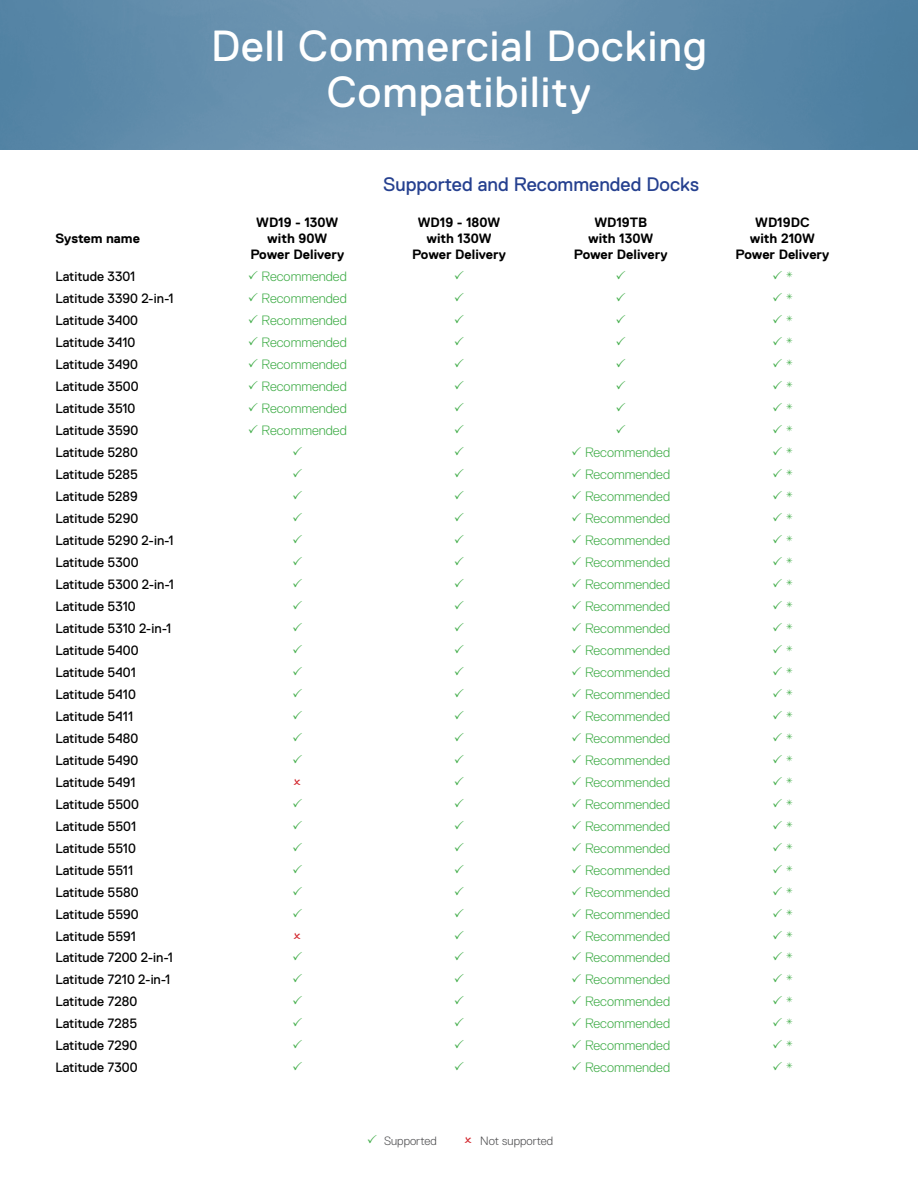
<style>
.page{position:relative;width:918px;height:1188px;background:#fff}
.page>*{position:absolute;margin:0;border:0;box-sizing:border-box;transform-origin:0 0}
.t1{font:43.5px/46.5px "Dell Replica";letter-spacing:.025em;color:#fff;text-align:center}
.t2{font:19.5px "Dell Replica";color:#25408f}
.t3{font:13.5px "Dell Replica";color:#000}
.t4{font:300 13.5px "Dell Replica";color:#41ad49}
.t5{font:700 13.5px/16.2px "Dell Replica";color:#000;text-align:center}
.t6{font:13.5px "Dell Replica";color:#41ad49}
.t7{font:300 12px "Dell Replica";color:#4d4d4f}
</style>
<div class="page">
<img style="left:0;top:0;width:918px;height:150px">
<h1 class="t1" style="left:211px;top:23px;width:497px">Dell Commercial Docking<br>Compatibility</h1>
<p class="t5" style="left:56px;top:230px;width:86px">System name</p>
<h2 class="t2" style="left:383px;top:173px;width:317px">Supported and Recommended Docks</h2>
<p class="t5" style="left:250px;top:214px;width:95px">WD19 - 130W with 90W<br>Power Delivery</p>
<p class="t5" style="left:412px;top:214px;width:95px">WD19 - 180W with 130W<br>Power Delivery</p>
<p class="t5" style="left:574px;top:214px;width:95px">WD19TB<br>with 130W<br>Power Delivery</p>
<p class="t5" style="left:735px;top:214px;width:95px">WD19DC<br>with 210W<br>Power Delivery</p>
<p class="t3" style="left:56px;top:269px;width:81px">Latitude 3301</p>
<p class="t4" style="left:262px;top:269px;width:87px">Recommended</p>
<p class="t6" style="left:785px;top:269px;width:9px">*</p>
<p class="t3" style="left:56px;top:291px;width:119px">Latitude 3390 2-in-1</p>
<p class="t4" style="left:262px;top:291px;width:87px">Recommended</p>
<p class="t6" style="left:785px;top:291px;width:9px">*</p>
<p class="t3" style="left:56px;top:313px;width:84px">Latitude 3400</p>
<p class="t4" style="left:262px;top:313px;width:87px">Recommended</p>
<p class="t6" style="left:785px;top:313px;width:9px">*</p>
<p class="t3" style="left:56px;top:335px;width:81px">Latitude 3410</p>
<p class="t4" style="left:262px;top:335px;width:87px">Recommended</p>
<p class="t6" style="left:785px;top:335px;width:9px">*</p>
<p class="t3" style="left:56px;top:357px;width:84px">Latitude 3490</p>
<p class="t4" style="left:262px;top:357px;width:87px">Recommended</p>
<p class="t6" style="left:785px;top:357px;width:9px">*</p>
<p class="t3" style="left:56px;top:379px;width:85px">Latitude 3500</p>
<p class="t4" style="left:262px;top:379px;width:87px">Recommended</p>
<p class="t6" style="left:785px;top:379px;width:9px">*</p>
<p class="t3" style="left:56px;top:401px;width:81px">Latitude 3510</p>
<p class="t4" style="left:262px;top:401px;width:87px">Recommended</p>
<p class="t6" style="left:785px;top:401px;width:9px">*</p>
<p class="t3" style="left:56px;top:423px;width:84px">Latitude 3590</p>
<p class="t4" style="left:262px;top:423px;width:87px">Recommended</p>
<p class="t6" style="left:785px;top:423px;width:9px">*</p>
<p class="t3" style="left:56px;top:445px;width:84px">Latitude 5280</p>
<p class="t4" style="left:585px;top:445px;width:87px">Recommended</p>
<p class="t6" style="left:785px;top:445px;width:9px">*</p>
<p class="t3" style="left:56px;top:467px;width:84px">Latitude 5285</p>
<p class="t4" style="left:585px;top:467px;width:87px">Recommended</p>
<p class="t6" style="left:785px;top:467px;width:9px">*</p>
<p class="t3" style="left:56px;top:489px;width:84px">Latitude 5289</p>
<p class="t4" style="left:585px;top:489px;width:87px">Recommended</p>
<p class="t6" style="left:785px;top:489px;width:9px">*</p>
<p class="t3" style="left:56px;top:511px;width:84px">Latitude 5290</p>
<p class="t4" style="left:585px;top:511px;width:87px">Recommended</p>
<p class="t6" style="left:785px;top:511px;width:9px">*</p>
<p class="t3" style="left:56px;top:533px;width:120px">Latitude 5290 2-in-1</p>
<p class="t4" style="left:585px;top:533px;width:87px">Recommended</p>
<p class="t6" style="left:785px;top:533px;width:9px">*</p>
<p class="t3" style="left:56px;top:555px;width:85px">Latitude 5300</p>
<p class="t4" style="left:585px;top:555px;width:87px">Recommended</p>
<p class="t6" style="left:785px;top:555px;width:9px">*</p>
<p class="t3" style="left:56px;top:577px;width:120px">Latitude 5300 2-in-1</p>
<p class="t4" style="left:585px;top:577px;width:87px">Recommended</p>
<p class="t6" style="left:785px;top:577px;width:9px">*</p>
<p class="t3" style="left:56px;top:599px;width:82px">Latitude 5310</p>
<p class="t4" style="left:585px;top:599px;width:87px">Recommended</p>
<p class="t6" style="left:785px;top:599px;width:9px">*</p>
<p class="t3" style="left:56px;top:621px;width:117px">Latitude 5310 2-in-1</p>
<p class="t4" style="left:585px;top:621px;width:87px">Recommended</p>
<p class="t6" style="left:785px;top:621px;width:9px">*</p>
<p class="t3" style="left:56px;top:643px;width:85px">Latitude 5400</p>
<p class="t4" style="left:585px;top:643px;width:87px">Recommended</p>
<p class="t6" style="left:785px;top:643px;width:9px">*</p>
<p class="t3" style="left:56px;top:665px;width:82px">Latitude 5401</p>
<p class="t4" style="left:585px;top:665px;width:87px">Recommended</p>
<p class="t6" style="left:785px;top:665px;width:9px">*</p>
<p class="t3" style="left:56px;top:687px;width:82px">Latitude 5410</p>
<p class="t4" style="left:585px;top:687px;width:87px">Recommended</p>
<p class="t6" style="left:785px;top:687px;width:9px">*</p>
<p class="t3" style="left:56px;top:709px;width:79px">Latitude 5411</p>
<p class="t4" style="left:585px;top:709px;width:87px">Recommended</p>
<p class="t6" style="left:785px;top:709px;width:9px">*</p>
<p class="t3" style="left:56px;top:731px;width:84px">Latitude 5480</p>
<p class="t4" style="left:585px;top:731px;width:87px">Recommended</p>
<p class="t6" style="left:785px;top:731px;width:9px">*</p>
<p class="t3" style="left:56px;top:753px;width:84px">Latitude 5490</p>
<p class="t4" style="left:585px;top:753px;width:87px">Recommended</p>
<p class="t6" style="left:785px;top:753px;width:9px">*</p>
<p class="t3" style="left:56px;top:775px;width:82px">Latitude 5491</p>
<p class="t4" style="left:585px;top:775px;width:87px">Recommended</p>
<p class="t6" style="left:785px;top:775px;width:9px">*</p>
<p class="t3" style="left:56px;top:796px;width:85px">Latitude 5500</p>
<p class="t4" style="left:585px;top:796px;width:87px">Recommended</p>
<p class="t6" style="left:785px;top:796px;width:9px">*</p>
<p class="t3" style="left:56px;top:818px;width:82px">Latitude 5501</p>
<p class="t4" style="left:585px;top:818px;width:87px">Recommended</p>
<p class="t6" style="left:785px;top:818px;width:9px">*</p>
<p class="t3" style="left:56px;top:840px;width:82px">Latitude 5510</p>
<p class="t4" style="left:585px;top:840px;width:87px">Recommended</p>
<p class="t6" style="left:785px;top:840px;width:9px">*</p>
<p class="t3" style="left:56px;top:862px;width:79px">Latitude 5511</p>
<p class="t4" style="left:585px;top:862px;width:87px">Recommended</p>
<p class="t6" style="left:785px;top:862px;width:9px">*</p>
<p class="t3" style="left:56px;top:884px;width:85px">Latitude 5580</p>
<p class="t4" style="left:585px;top:884px;width:87px">Recommended</p>
<p class="t6" style="left:785px;top:884px;width:9px">*</p>
<p class="t3" style="left:56px;top:906px;width:85px">Latitude 5590</p>
<p class="t4" style="left:585px;top:906px;width:87px">Recommended</p>
<p class="t6" style="left:785px;top:906px;width:9px">*</p>
<p class="t3" style="left:56px;top:928px;width:82px">Latitude 5591</p>
<p class="t4" style="left:585px;top:928px;width:87px">Recommended</p>
<p class="t6" style="left:785px;top:928px;width:9px">*</p>
<p class="t3" style="left:56px;top:950px;width:119px">Latitude 7200 2-in-1</p>
<p class="t4" style="left:585px;top:950px;width:87px">Recommended</p>
<p class="t6" style="left:785px;top:950px;width:9px">*</p>
<p class="t3" style="left:56px;top:972px;width:116px">Latitude 7210 2-in-1</p>
<p class="t4" style="left:585px;top:972px;width:87px">Recommended</p>
<p class="t6" style="left:785px;top:972px;width:9px">*</p>
<p class="t3" style="left:56px;top:994px;width:83px">Latitude 7280</p>
<p class="t4" style="left:585px;top:994px;width:87px">Recommended</p>
<p class="t6" style="left:785px;top:994px;width:9px">*</p>
<p class="t3" style="left:56px;top:1016px;width:83px">Latitude 7285</p>
<p class="t4" style="left:585px;top:1016px;width:87px">Recommended</p>
<p class="t6" style="left:785px;top:1016px;width:9px">*</p>
<p class="t3" style="left:56px;top:1038px;width:83px">Latitude 7290</p>
<p class="t4" style="left:585px;top:1038px;width:87px">Recommended</p>
<p class="t6" style="left:785px;top:1038px;width:9px">*</p>
<p class="t3" style="left:56px;top:1060px;width:84px">Latitude 7300</p>
<p class="t4" style="left:585px;top:1060px;width:87px">Recommended</p>
<p class="t6" style="left:785px;top:1060px;width:9px">*</p>
<p class="t7" style="left:384px;top:1134px;width:54px">Supported</p>
<p class="t7" style="left:480px;top:1134px;width:74px">Not supported</p>
</div>
